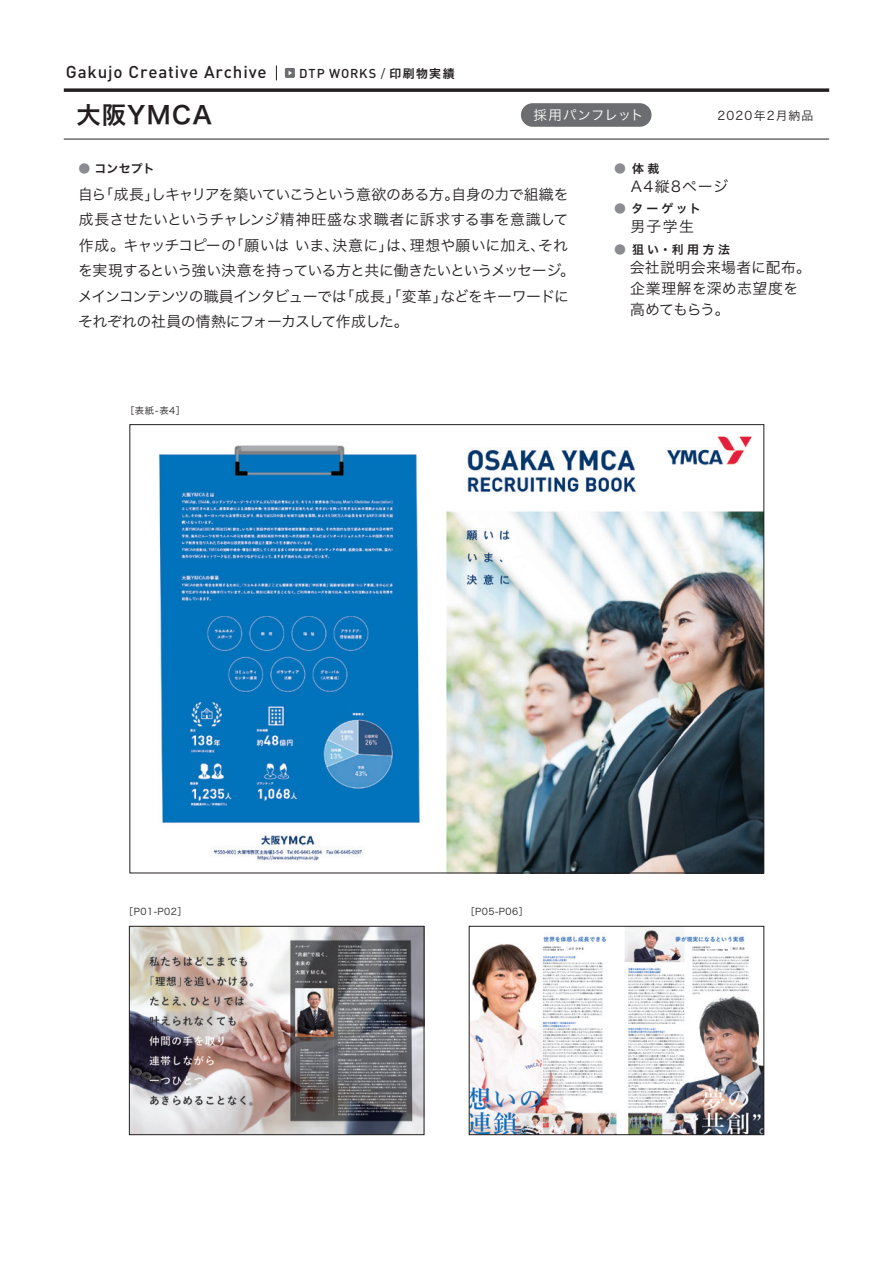
<style>
.page{position:relative;width:893px;height:1263px;background:#fff}
.page>*{position:absolute;margin:0;border:0;box-sizing:border-box;transform-origin:0 0}
.t1{font:24.3px "Hira Kaku Pro W6";letter-spacing:.05em;color:#231f20}
.t2{font:500 16.95px "DIN Pro";letter-spacing:.05em;color:#231f20}
.t3{font:14.85px/25.5px "Hira Kaku Pro W3";letter-spacing:-.025em;color:#231f20}
.t4{font:14.85px/21.3px "Hira Kaku Pro W3";letter-spacing:.025em;color:#231f20}
.t5{font:14.85px "Hira Kaku Pro W3";letter-spacing:.09em;color:#231f20}
.t6{font:13.5px "Hira Kaku Pro W3";letter-spacing:.015em;color:#fff}
.t7{font:500 12.75px "DIN Pro";letter-spacing:.07em;color:#231f20}
.t8{font:11.85px "Hira Kaku Pro W6";letter-spacing:.24em;color:#231f20}
.t9{font:11.85px "Hira Kaku Pro W3";letter-spacing:.105em;color:#231f20}
.t10{font:9.3px "Hira Kaku Pro W3";letter-spacing:.05em;color:#231f20}
.s1{font-weight:400}
.s2{font-family:"Hira Kaku Pro W6";font-weight:400;font-size:11.85px}
.s3{color:#8a8c8f}
</style>
<div class="page">
<img style="left:471px;top:928px;width:291px;height:205px">
<img style="left:131px;top:928px;width:291px;height:205px">
<img style="left:158px;top:436px;width:604px;height:435px">
<svg style="left:64px;top:88px;width:765px;height:4px;background:#403d3e"></svg>
<hr style="left:64px;top:139px;width:765px;height:1px;background:#231f20">
<svg style="left:276px;top:65px;width:1px;height:15px"></svg>
<svg style="left:285px;top:68px;width:10px;height:10px"></svg>
<div style="left:521px;top:103px;width:130px;height:24px;background:#6c6d70;border-radius:12px"></div>
<div style="left:129px;top:926px;width:295px;height:209px;border:1px solid #231f20"></div>
<div style="left:469px;top:926px;width:295px;height:209px;border:1px solid #231f20"></div>
<p class="t2" style="left:66px;top:60px;width:202px">Gakujo Creative Archive</p>
<p class="t7" style="left:299px;top:65px;width:157px">DTP WORKS <span class="s1">/</span> <span class="s2">印刷物実績</span></p>
<h1 class="t1" style="left:76px;top:93px;width:137px">大阪YMCA</h1>
<p class="t8" style="left:79px;top:158px;width:78px"><span class="s3">●</span> コンセプト</p>
<p class="t3" style="left:78px;top:180px;width:499px">自ら「成長」しキャリアを築いていこうという意欲のある方。自身の力で組織を成長させたいというチャレンジ精神旺盛な求職者に訴求する事を意識して作成。キャッチコピーの「願いは いま、決意に」は、理想や願いに加え、それを実現するという強い決意を持っている方と共に働きたいというメッセージ。メインコンテンツの職員インタビューでは「成長」「変革」などをキーワードにそれぞれの社員の情熱にフォーカスして作成した。</p>
<p class="t6" style="left:533px;top:103px;width:112px">採用パンフレット</p>
<p class="t9" style="left:717px;top:105px;width:98px">2020年2月納品</p>
<p class="t8" style="left:614px;top:158px;width:47px"><span class="s3">●</span>体裁</p>
<p class="t5" style="left:631px;top:173px;width:99px">A4縦8ページ</p>
<p class="t8" style="left:614px;top:198px;width:88px"><span class="s3">●</span> ターゲット</p>
<p class="t3" style="left:630px;top:213px;width:65px">男子学生</p>
<p class="t8" style="left:614px;top:238px;width:117px"><span class="s3">●</span> 狙い・利用方法</p>
<p class="t4" style="left:614px;top:255px;width:198px;text-indent:15px">会社説明会来場者に配布。　企業理解を深め志望度を　高めてもらう。</p>
<p class="t10" style="left:125px;top:402px;width:62px">［表紙-表4］</p>
<p class="t10" style="left:124px;top:903px;width:64px">［P01-P02］</p>
<p class="t10" style="left:465px;top:903px;width:64px">［P05-P06］</p>
</div>
